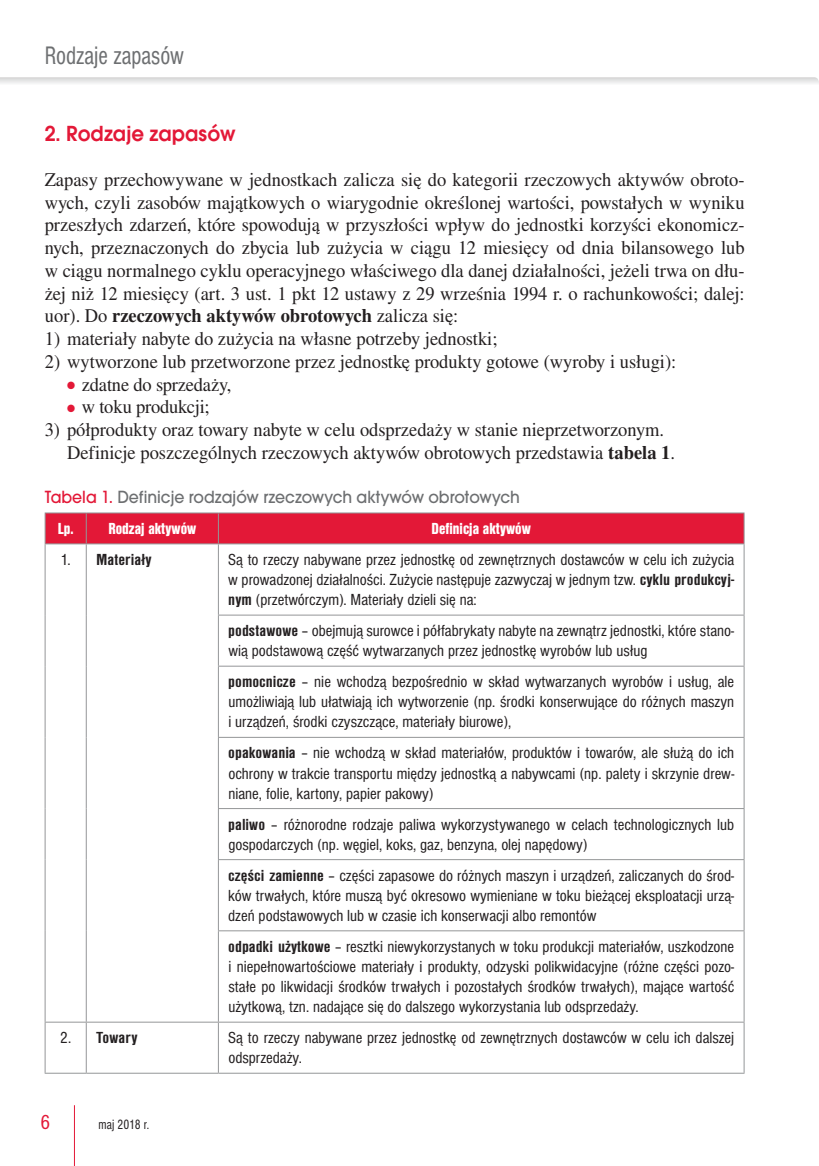
<style>
.page{position:relative;width:819px;height:1166px;background:#fff}
.page>*{position:absolute;margin:0;border:0;box-sizing:border-box;transform-origin:0 0}
.t1{font:condensed 26.25px "Nimbus San DEE";color:#6d6f71;scale:.9 1}
.t2{font:600 22.75px "Avant Gar Got Itc TEE";color:#e31837;scale:.96 1}
.t3{font:condensed 21px "Nimbus San DEE";color:#e31837}
.t4{font:19.25px/22.8px "Nimbus Rom No 9 LEE";color:#231f20;text-align:justify;scale:.96 1}
.t5{font:500 18.38px "Avant Gar Got Itc TEE";color:#6d6f71;scale:.95 1}
.t6{font:condensed 16.62px/20.1px "Nimbus San DEE";color:#231f20;text-align:justify}
.t7{font:16.62px "Nimbus San DEE Blac Cond";color:#fff}
.t8{font:700 condensed 16.62px "Nimbus San DEE";color:#231f20;scale:1.23 1}
.t9{font:condensed 14px "Nimbus San DEE";letter-spacing:.01em;color:#231f20;scale:.9 1}
.s1{font-weight:500}
.s2{color:#e31837}
.s3{font-weight:400}
.s4{font-weight:700}
</style>
<div class="page">
<hr style="left:74px;top:1105px;width:1px;height:61px;background:#e31837">
<svg style="left:0;top:77px;width:819px;height:7px"></svg>
<div style="left:46px;top:513px;width:697px;height:30px;background:#e31837"></div>
<hr style="left:86px;top:513px;width:1px;height:30px;background:#949698">
<hr style="left:218px;top:513px;width:1px;height:30px;background:#949698">
<hr style="left:86px;top:544px;width:1px;height:71px;background:#949698">
<hr style="left:218px;top:544px;width:1px;height:71px;background:#949698">
<hr style="left:86px;top:615px;width:1px;height:51px;background:#949698">
<hr style="left:218px;top:615px;width:526px;height:1px;background:#949698">
<hr style="left:218px;top:615px;width:1px;height:51px;background:#949698">
<hr style="left:86px;top:666px;width:1px;height:71px;background:#949698">
<hr style="left:218px;top:666px;width:526px;height:1px;background:#949698">
<hr style="left:218px;top:666px;width:1px;height:71px;background:#949698">
<hr style="left:86px;top:737px;width:1px;height:71px;background:#949698">
<hr style="left:218px;top:737px;width:526px;height:1px;background:#949698">
<hr style="left:218px;top:738px;width:1px;height:70px;background:#949698">
<hr style="left:86px;top:808px;width:1px;height:51px;background:#949698">
<hr style="left:218px;top:808px;width:526px;height:1px;background:#949698">
<hr style="left:218px;top:809px;width:1px;height:50px;background:#949698">
<hr style="left:86px;top:859px;width:1px;height:72px;background:#949698">
<hr style="left:218px;top:859px;width:526px;height:1px;background:#949698">
<hr style="left:218px;top:860px;width:1px;height:70px;background:#949698">
<hr style="left:86px;top:931px;width:1px;height:91px;background:#949698">
<hr style="left:218px;top:930px;width:526px;height:1px;background:#949698">
<hr style="left:218px;top:931px;width:1px;height:91px;background:#949698">
<hr style="left:45px;top:1022px;width:41px;height:1px;background:#949698">
<hr style="left:86px;top:1022px;width:132px;height:1px;background:#949698">
<hr style="left:86px;top:1022px;width:1px;height:51px;background:#949698">
<hr style="left:218px;top:1022px;width:526px;height:1px;background:#949698">
<hr style="left:218px;top:1022px;width:1px;height:51px;background:#949698">
<hr style="left:45px;top:1073px;width:41px;height:1px;background:#949698">
<hr style="left:86px;top:1073px;width:132px;height:1px;background:#949698">
<hr style="left:218px;top:1073px;width:526px;height:1px;background:#949698">
<hr style="left:45px;top:544px;width:1px;height:71px;background:#949698">
<hr style="left:743px;top:544px;width:1px;height:71px;background:#949698">
<hr style="left:45px;top:615px;width:1px;height:51px;background:#949698">
<hr style="left:743px;top:615px;width:1px;height:51px;background:#949698">
<hr style="left:45px;top:666px;width:1px;height:71px;background:#949698">
<hr style="left:743px;top:666px;width:1px;height:71px;background:#949698">
<hr style="left:45px;top:737px;width:1px;height:71px;background:#949698">
<hr style="left:743px;top:738px;width:1px;height:70px;background:#949698">
<hr style="left:45px;top:808px;width:1px;height:51px;background:#949698">
<hr style="left:743px;top:809px;width:1px;height:50px;background:#949698">
<hr style="left:45px;top:859px;width:1px;height:72px;background:#949698">
<hr style="left:743px;top:860px;width:1px;height:70px;background:#949698">
<hr style="left:45px;top:931px;width:1px;height:91px;background:#949698">
<hr style="left:743px;top:931px;width:1px;height:91px;background:#949698">
<hr style="left:45px;top:1022px;width:1px;height:51px;background:#949698">
<hr style="left:743px;top:1022px;width:1px;height:51px;background:#949698">
<hr style="left:45px;top:512px;width:41px;height:1px;background:#949698">
<hr style="left:45px;top:513px;width:1px;height:30px;background:#949698">
<hr style="left:86px;top:512px;width:132px;height:1px;background:#949698">
<hr style="left:218px;top:512px;width:526px;height:1px;background:#949698">
<hr style="left:743px;top:513px;width:1px;height:30px;background:#949698">
<hr style="left:45px;top:543px;width:41px;height:1px;background:#949698">
<hr style="left:86px;top:543px;width:132px;height:1px;background:#949698">
<hr style="left:218px;top:543px;width:526px;height:1px;background:#949698">
<h1 class="t1" style="left:45px;top:41px;width:156px">Rodzaje zapasów</h1>
<h2 class="t2" style="left:45px;top:120px;width:200px">2. Rodzaje zapasów</h2>
<p class="t4" style="left:45px;top:168px;width:730px">Zapasy przechowywane w jednostkach zalicza się do kategorii rzeczowych aktywów obroto&shy;wych, czyli zasobów majątkowych o wiarygodnie określonej wartości, powstałych w wyniku przeszłych zdarzeń, które spowodują w przyszłości wpływ do jednostki korzyści ekonomicz&shy;nych, przeznaczonych do zbycia lub zużycia w ciągu 12 miesięcy od dnia bilansowego lub w ciągu normalnego cyklu operacyjnego właściwego dla danej działalności, jeżeli trwa on dłu&shy;żej niż 12 miesięcy (art. 3 ust. 1 pkt 12 ustawy z 29 września 1994 r. o rachunkowości; dalej: uor). Do <span class="s1">rzeczowych aktywów obrotowych</span> zalicza się:</p>
<p class="t4" style="left:45px;top:327px;width:473px">1) materiały nabyte do zużycia na własne potrzeby jednostki;</p>
<p class="t4" style="left:45px;top:350px;width:659px">2) wytworzone lub przetworzone przez jednostkę produkty gotowe (wyroby i usługi):</p>
<p class="t4" style="left:67px;top:373px;width:173px"><span class="s2">●</span> zdatne do sprzedaży,</p>
<p class="t4" style="left:67px;top:396px;width:150px"><span class="s2">●</span> w toku produkcji;</p>
<p class="t4" style="left:67px;top:418px;width:635px;text-indent:-22px">3) półprodukty oraz towary nabyte w celu odsprzedaży w stanie nieprzetworzonym.<br>Definicje poszczególnych rzeczowych aktywów obrotowych przedstawia <span class="s1">tabela 1</span>.</p>
<p class="t5" style="left:45px;top:486px;width:501px"><span class="s2">Tabela 1.</span> Definicje rodzajów rzeczowych aktywów obrotowych</p>
<p class="t7" style="left:58px;top:519px;width:140px">Lp. Rodzaj aktywów</p>
<p class="t7" style="left:431px;top:519px;width:101px">Definicja aktywów</p>
<p class="t8" style="left:60px;top:550px;width:76px"><span class="s3">1.</span> Materiały</p>
<p class="t6" style="left:228px;top:550px;width:507px">Są to rzeczy nabywane przez jednostkę od zewnętrznych dostawców w celu ich zużycia w prowadzonej działalności. Zużycie następuje zazwyczaj w jednym tzw. <span class="s4">cyklu produkcyj&shy;nym</span> (przetwórczym). Materiały dzieli się na:</p>
<p class="t6" style="left:228px;top:621px;width:507px"><span class="s4">podstawowe</span> – obejmują surowce i półfabrykaty nabyte na zewnątrz jednostki, które stano&shy;wią podstawową część wytwarzanych przez jednostkę wyrobów lub usług</p>
<p class="t6" style="left:228px;top:672px;width:507px"><span class="s4">pomocnicze</span> – nie wchodzą bezpośrednio w skład wytwarzanych wyrobów i usług, ale umożliwiają lub ułatwiają ich wytworzenie (np. środki konserwujące do różnych maszyn i urządzeń, środki czyszczące, materiały biurowe),</p>
<p class="t6" style="left:228px;top:743px;width:507px"><span class="s4">opakowania</span> – nie wchodzą w skład materiałów, produktów i towarów, ale służą do ich ochrony w trakcie transportu między jednostką a nabywcami (np. palety i skrzynie drew&shy;niane, folie, kartony, papier pakowy)</p>
<p class="t6" style="left:228px;top:814px;width:507px"><span class="s4">paliwo</span> – różnorodne rodzaje paliwa wykorzystywanego w celach technologicznych lub gospodarczych (np. węgiel, koks, gaz, benzyna, olej napędowy)</p>
<p class="t6" style="left:228px;top:865px;width:507px"><span class="s4">części zamienne</span> – części zapasowe do różnych maszyn i urządzeń, zaliczanych do środ&shy;ków trwałych, które muszą być okresowo wymieniane w toku bieżącej eksploatacji urzą&shy;dzeń podstawowych lub w czasie ich konserwacji albo remontów</p>
<p class="t6" style="left:228px;top:936px;width:507px"><span class="s4">odpadki użytkowe</span> – resztki niewykorzystanych w toku produkcji materiałów, uszkodzone i niepełnowartościowe materiały i produkty, odzyski polikwidacyjne (różne części pozo&shy;stałe po likwidacji środków trwałych i pozostałych środków trwałych), mające wartość użytkową, tzn. nadające się do dalszego wykorzystania lub odsprzedaży.</p>
<p class="t8" style="left:60px;top:1028px;width:64px"><span class="s3">2.</span> Towary</p>
<p class="t6" style="left:228px;top:1028px;width:507px">Są to rzeczy nabywane przez jednostkę od zewnętrznych dostawców w celu ich dalszej odsprzedaży.</p>
<p class="t3" style="left:40px;top:1111px;width:11px">6</p>
<p class="t9" style="left:98px;top:1117px;width:58px">maj 2018 r.</p>
</div>
